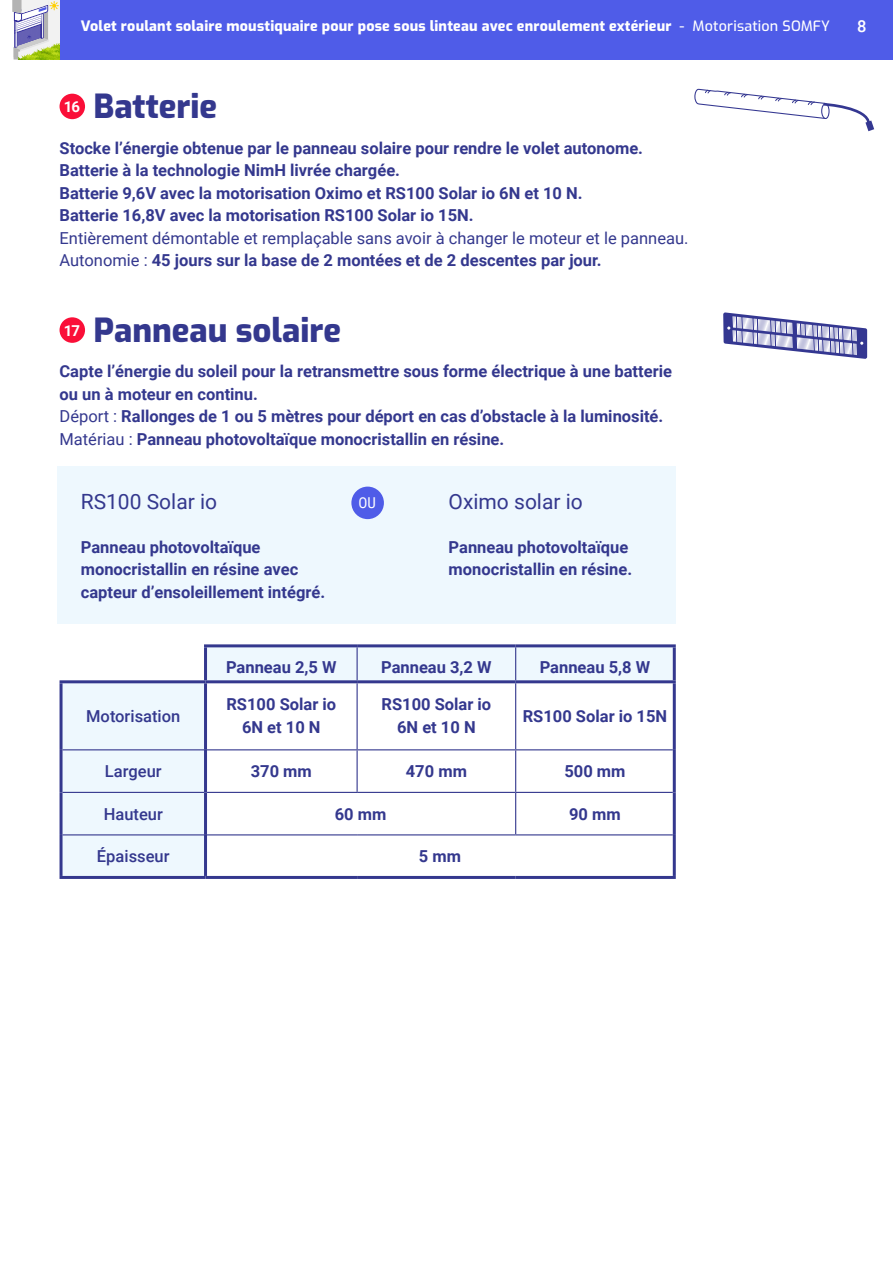
<style>
.page{position:relative;width:893px;height:1263px;background:#fff}
.page>*{position:absolute;margin:0;border:0;box-sizing:border-box;transform-origin:0 0}
.t1{font:800 33px "Exo";color:#34388e}
.t2{font:21px "Roboto";color:#34388e}
.t3{font:700 16.5px/22.5px "Roboto";color:#34388e}
.t4{font:16.5px/22.5px "Roboto";color:#34388e}
.t5{font:500 16.5px "Roboto";color:#34388e}
.t6{font:500 16.5px "Roboto";color:#fff}
.t7{font:15px "Roboto Condensed";color:#fff}
.t8{font:800 14.25px "Exo";letter-spacing:.015em;color:#fff}
.s1{font-weight:500}
.s2{font-weight:700}
.s3{font-weight:400}
</style>
<div class="page">
<div style="left:60px;top:94px;width:25px;height:25px;background:#fa0f38;border-radius:50%"></div>
<div style="left:60px;top:317px;width:25px;height:26px;background:#fa0f38;border-radius:50%"></div>
<svg style="left:63px;top:647px;width:610px;height:229px;background:#eef7fd"></svg>
<svg style="left:207px;top:683px;width:466px;height:193px"></svg>
<svg style="left:357px;top:683px;width:316px;height:151px"></svg>
<hr style="left:204px;top:644px;width:153px;height:3px;background:#34388e">
<hr style="left:357px;top:647px;width:1px;height:33px;background:#34388e">
<hr style="left:515px;top:647px;width:1px;height:33px;background:#34388e">
<hr style="left:357px;top:644px;width:159px;height:3px;background:#34388e">
<hr style="left:516px;top:644px;width:160px;height:3px;background:#34388e">
<hr style="left:673px;top:647px;width:3px;height:33px;background:#34388e">
<hr style="left:60px;top:683px;width:3px;height:67px;background:#34388e">
<hr style="left:60px;top:750px;width:3px;height:42px;background:#34388e">
<hr style="left:60px;top:792px;width:3px;height:43px;background:#34388e">
<hr style="left:60px;top:835px;width:3px;height:41px;background:#34388e">
<hr style="left:63px;top:749px;width:141px;height:1px;background:#34388e">
<hr style="left:63px;top:792px;width:141px;height:1px;background:#34388e">
<hr style="left:63px;top:834px;width:141px;height:1px;background:#34388e">
<hr style="left:60px;top:876px;width:146px;height:3px;background:#34388e">
<hr style="left:207px;top:749px;width:150px;height:1px;background:#34388e">
<hr style="left:207px;top:792px;width:150px;height:1px;background:#34388e">
<hr style="left:207px;top:834px;width:150px;height:1px;background:#34388e">
<hr style="left:357px;top:834px;width:159px;height:1px;background:#34388e">
<hr style="left:206px;top:876px;width:151px;height:3px;background:#34388e">
<hr style="left:357px;top:876px;width:159px;height:3px;background:#34388e">
<hr style="left:516px;top:876px;width:160px;height:3px;background:#34388e">
<hr style="left:357px;top:683px;width:1px;height:66px;background:#34388e">
<hr style="left:515px;top:683px;width:1px;height:66px;background:#34388e">
<hr style="left:357px;top:750px;width:1px;height:42px;background:#34388e">
<hr style="left:515px;top:750px;width:1px;height:42px;background:#34388e">
<hr style="left:515px;top:793px;width:1px;height:41px;background:#34388e">
<hr style="left:357px;top:749px;width:159px;height:1px;background:#34388e">
<hr style="left:516px;top:749px;width:157px;height:1px;background:#34388e">
<hr style="left:357px;top:792px;width:159px;height:1px;background:#34388e">
<hr style="left:516px;top:792px;width:157px;height:1px;background:#34388e">
<hr style="left:516px;top:834px;width:157px;height:1px;background:#34388e">
<hr style="left:673px;top:683px;width:3px;height:67px;background:#34388e">
<hr style="left:673px;top:750px;width:3px;height:42px;background:#34388e">
<hr style="left:673px;top:792px;width:3px;height:43px;background:#34388e">
<hr style="left:673px;top:835px;width:3px;height:41px;background:#34388e">
<hr style="left:60px;top:680px;width:146px;height:3px;background:#34388e">
<hr style="left:204px;top:647px;width:3px;height:33px;background:#34388e">
<hr style="left:204px;top:683px;width:3px;height:67px;background:#34388e">
<hr style="left:204px;top:750px;width:3px;height:42px;background:#34388e">
<hr style="left:204px;top:792px;width:3px;height:43px;background:#34388e">
<hr style="left:204px;top:835px;width:3px;height:41px;background:#34388e">
<hr style="left:206px;top:680px;width:151px;height:3px;background:#34388e">
<hr style="left:357px;top:680px;width:159px;height:3px;background:#34388e">
<hr style="left:516px;top:680px;width:160px;height:3px;background:#34388e">
<div style="left:57px;top:466px;width:619px;height:157px;background:#eef8fe"></div>
<div style="left:351px;top:487px;width:33px;height:32px;background:#4f5ce8;border-radius:50%"></div>
<svg style="left:723px;top:312px;width:144px;height:47px"></svg>
<svg style="left:694px;top:88px;width:180px;height:43px"></svg>
<div style="left:60px;top:0;width:833px;height:60px;background:#4f5ce8"></div>
<svg style="left:13px;top:0;width:47px;height:60px"></svg>
<p class="t8" style="left:81px;top:15px;width:751px">Volet roulant solaire moustiquaire pour pose sous linteau avec enroulement extérieur <span class="s1">- Motorisation SOMFY</span></p>
<p class="t6" style="left:857px;top:14px;width:11px">8</p>
<h1 class="t1" style="left:64px;top:81px;width:155px"><sup>16</sup> Batterie</h1>
<p class="t3" style="left:60px;top:136px;width:585px">Stocke l’énergie obtenue par le panneau solaire pour rendre le volet autonome.<br>Batterie à la technologie NimH livrée chargée.<br>Batterie 9,6V avec la motorisation Oximo et RS100 Solar io 6N et 10 N.<br>Batterie 16,8V avec la motorisation RS100 Solar io 15N.</p>
<p class="t4" style="left:60px;top:226px;width:630px">Entièrement démontable et remplaçable sans avoir à changer le moteur et le panneau.<br>Autonomie : <span class="s2">45 jours sur la base de 2 montées et de 2 descentes par jour.</span></p>
<h1 class="t1" style="left:64px;top:305px;width:279px"><sup>17</sup> Panneau solaire</h1>
<p class="t3" style="left:60px;top:360px;width:614px">Capte l’énergie du soleil pour la retransmettre sous forme électrique à une batterie ou un à moteur en continu.<br><span class="s3">Déport :</span> Rallonges de 1 ou 5 mètres pour déport en cas d’obstacle à la luminosité.<br><span class="s3">Matériau :</span> Panneau photovoltaïque monocristallin en résine.</p>
<p class="t2" style="left:81px;top:487px;width:138px">RS100 Solar io</p>
<p class="t3" style="left:81px;top:535px;width:246px">Panneau photovoltaïque monocristallin en résine avec capteur d’ensoleillement intégré.</p>
<p class="t7" style="left:358px;top:492px;width:19px">OU</p>
<p class="t2" style="left:449px;top:487px;width:136px">Oximo solar io</p>
<p class="t3" style="left:449px;top:535px;width:185px">Panneau photovoltaïque monocristallin en résine.</p>
<p class="t3" style="left:226px;top:655px;width:112px">Panneau 2,5 W</p>
<p class="t3" style="left:381px;top:655px;width:112px">Panneau 3,2 W</p>
<p class="t3" style="left:540px;top:655px;width:112px">Panneau 5,8 W</p>
<p class="t5" style="left:86px;top:704px;width:96px">Motorisation</p>
<p class="t3" style="left:226px;top:693px;width:111px;text-align:center">RS100 Solar io<br>6N et 10 N</p>
<p class="t3" style="left:382px;top:693px;width:111px;text-align:center">RS100 Solar io<br>6N et 10 N</p>
<p class="t3" style="left:523px;top:704px;width:146px">RS100 Solar io 15N</p>
<p class="t5" style="left:105px;top:759px;width:58px">Largeur</p>
<p class="t3" style="left:251px;top:759px;width:63px">370 mm</p>
<p class="t3" style="left:406px;top:759px;width:63px">470 mm</p>
<p class="t3" style="left:564px;top:759px;width:63px">500 mm</p>
<p class="t5" style="left:104px;top:802px;width:61px">Hauteur</p>
<p class="t3" style="left:335px;top:802px;width:53px">60 mm</p>
<p class="t3" style="left:569px;top:802px;width:53px">90 mm</p>
<p class="t5" style="left:97px;top:845px;width:74px">Épaisseur</p>
<p class="t3" style="left:419px;top:844px;width:44px">5 mm</p>
</div>
